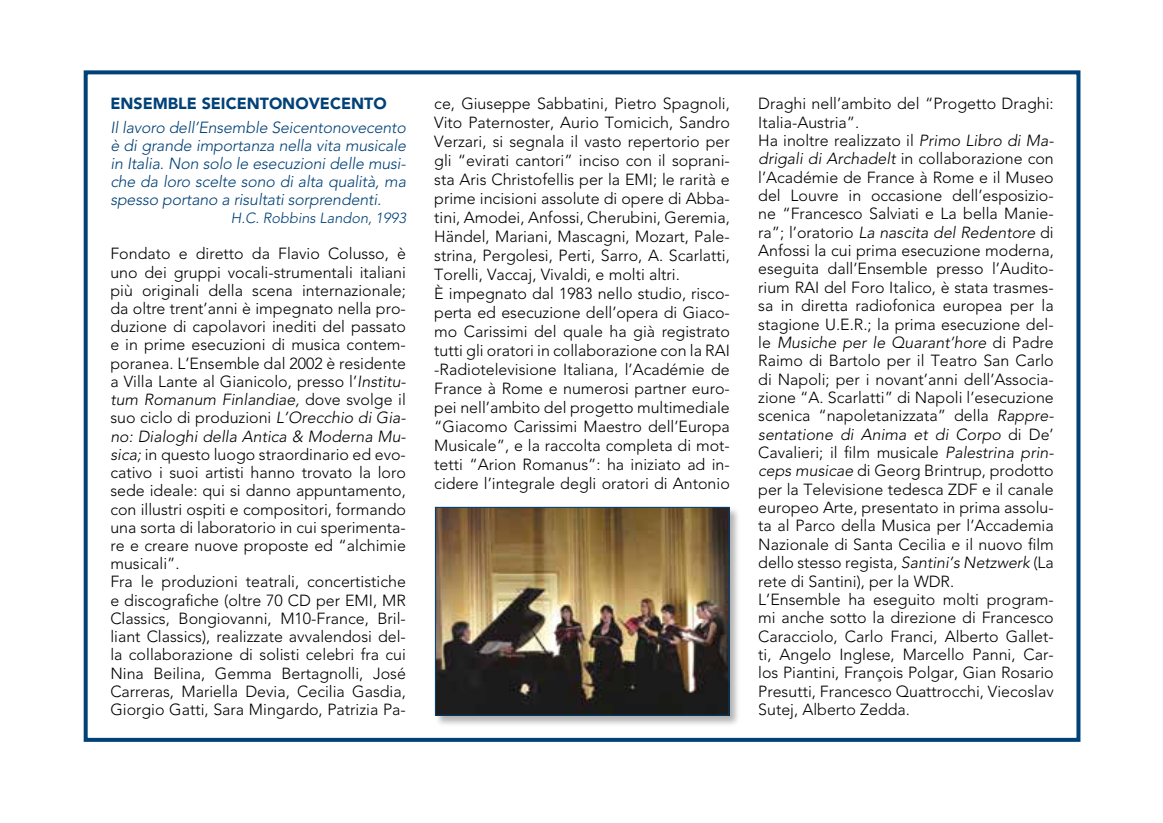
<style>
.page{position:relative;width:1163px;height:823px;background:#fff}
.page>*{position:absolute;margin:0;border:0;box-sizing:border-box;transform-origin:0 0}
.t1{font:300 16px/18.4px "Avenir LT Std";color:#000}
.t2{font:italic 300 16px/18px "Avenir LT Std";letter-spacing:-.01em;color:#004177;text-align:justify}
.t3{font:900 16px "Avenir LT Std";color:#004177}
.t4{font:italic 300 14.6px "Avenir LT Std";color:#004177}
.s1{font-style:italic}
</style>
<div class="page">
<div style="left:84px;top:70px;width:996px;height:671px;border:4px solid #004177"></div>
<div style="left:434px;top:506px;width:306px;height:220px;background:#000;opacity:.3"></div>
<img style="left:437px;top:508px;width:290px;height:205px">
<div style="left:435px;top:506px;width:294px;height:209px;border:1px solid #004177"></div>
<p class="t3" style="left:110px;top:94px;width:278px">ENSEMBLE SEICENTONOVECENTO</p>
<p class="t2" style="left:110px;top:119px;width:297px">Il lavoro dell’Ensemble Seicentonovecento è di grande importanza nella vita musicale in Italia. Non solo le esecuzioni delle musi&shy;che da loro scelte sono di alta qualità, ma spesso portano a risultati sorprendenti.</p>
<p class="t4" style="left:231px;top:209px;width:177px">H.C. Robbins Landon, 1993</p>
<p class="t1" style="left:110px;top:244px;width:297px">Fondato e diretto da Flavio Colusso, è uno dei gruppi vocali-strumentali italiani più originali della scena internazionale; da oltre trent’anni è impegnato nella pro&shy;duzione di capolavori inediti del passato e in prime esecuzioni di musica contem&shy;poranea. L’Ensemble dal 2002 è residente a Villa Lante al Gianicolo, presso l’<span class="s1">Institu&shy;tum Romanum Finlandiae,</span> dove svolge il suo ciclo di produzioni <span class="s1">L’Orecchio di Gia&shy;no: Dialoghi della Antica &amp; Moderna Mu&shy;sica;</span> in questo luogo straordinario ed evo&shy;cativo i suoi artisti hanno trovato la loro sede ideale: qui si danno appuntamento, con illustri ospiti e compositori, formando una sorta di laboratorio in cui sperimenta&shy;re e creare nuove proposte ed “alchimie musicali”.<br>Fra le produzioni teatrali, concertistiche e discografiche (oltre 70 CD per EMI, MR Classics, Bongiovanni, M10-France, Bril&shy;liant Classics), realizzate avvalendosi del&shy;la collaborazione di solisti celebri fra cui Nina Beilina, Gemma Bertagnolli, José Carreras, Mariella Devia, Cecilia Gasdia, Giorgio Gatti, Sara Mingardo, Patrizia Pa-</p>
<p class="t1" style="left:434px;top:94px;width:297px;line-height:19px">ce, Giuseppe Sabbatini, Pietro Spagnoli, Vito Paternoster, Aurio Tomicich, Sandro Verzari, si segnala il vasto repertorio per gli “evirati cantori” inciso con il soprani&shy;sta Aris Christofellis per la EMI; le rarità e prime incisioni assolute di opere di Abba&shy;tini, Amodei, Anfossi, Cherubini, Geremia, Händel, Mariani, Mascagni, Mozart, Pale&shy;strina, Pergolesi, Perti, Sarro, A. Scarlatti, Torelli, Vaccaj, Vivaldi, e molti altri.<br>È impegnato dal 1983 nello studio, risco&shy;perta ed esecuzione dell’opera di Giaco&shy;mo Carissimi del quale ha già registrato tutti gli oratori in collaborazione con la RAI -Radiotelevisione Italiana, l’Académie de France à Rome e numerosi partner euro&shy;pei nell’ambito del progetto multimediale “Giacomo Carissimi Maestro dell’Europa Musicale”, e la raccolta completa di mot&shy;tetti “Arion Romanus”: ha iniziato ad in&shy;cidere l’integrale degli oratori di Antonio</p>
<p class="t1" style="left:758px;top:94px;width:297px">Draghi nell’ambito del “Progetto Draghi:<br>Italia-Austria”.<br>Ha inoltre realizzato il <span class="s1">Primo Libro di Ma&shy;drigali di Archadelt</span> in collaborazione con l’Académie de France à Rome e il Museo del Louvre in occasione dell’esposizio&shy;ne “Francesco Salviati e La bella Manie&shy;ra”; l’oratorio <span class="s1">La nascita del Redentore</span> di Anfossi la cui prima esecuzione moderna, eseguita dall’Ensemble presso l’Audito&shy;rium RAI del Foro Italico, è stata trasmes&shy;sa in diretta radiofonica europea per la stagione U.E.R.; la prima esecuzione del&shy;le <span class="s1">Musiche per le Quarant’hore</span> di Padre Raimo di Bartolo per il Teatro San Carlo di Napoli; per i novant’anni dell’Associa&shy;zione “A. Scarlatti” di Napoli l’esecuzione scenica “napoletanizzata” della <span class="s1">Rappre&shy;sentatione di Anima et di Corpo</span> di De’ Cavalieri; il film musicale <span class="s1">Palestrina prin&shy;ceps musicae</span> di Georg Brintrup, prodotto per la Televisione tedesca ZDF e il canale europeo Arte, presentato in prima assolu&shy;ta al Parco della Musica per l’Accademia Nazionale di Santa Cecilia e il nuovo film dello stesso regista, <span class="s1">Santini’s Netzwerk</span> (La rete di Santini), per la WDR.<br>L’Ensemble ha eseguito molti program&shy;mi anche sotto la direzione di Francesco Caracciolo, Carlo Franci, Alberto Gallet&shy;ti, Angelo Inglese, Marcello Panni, Car&shy;los Piantini, François Polgar, Gian Rosario Presutti, Francesco Quattrocchi, Viecoslav Sutej, Alberto Zedda.</p>
</div>
